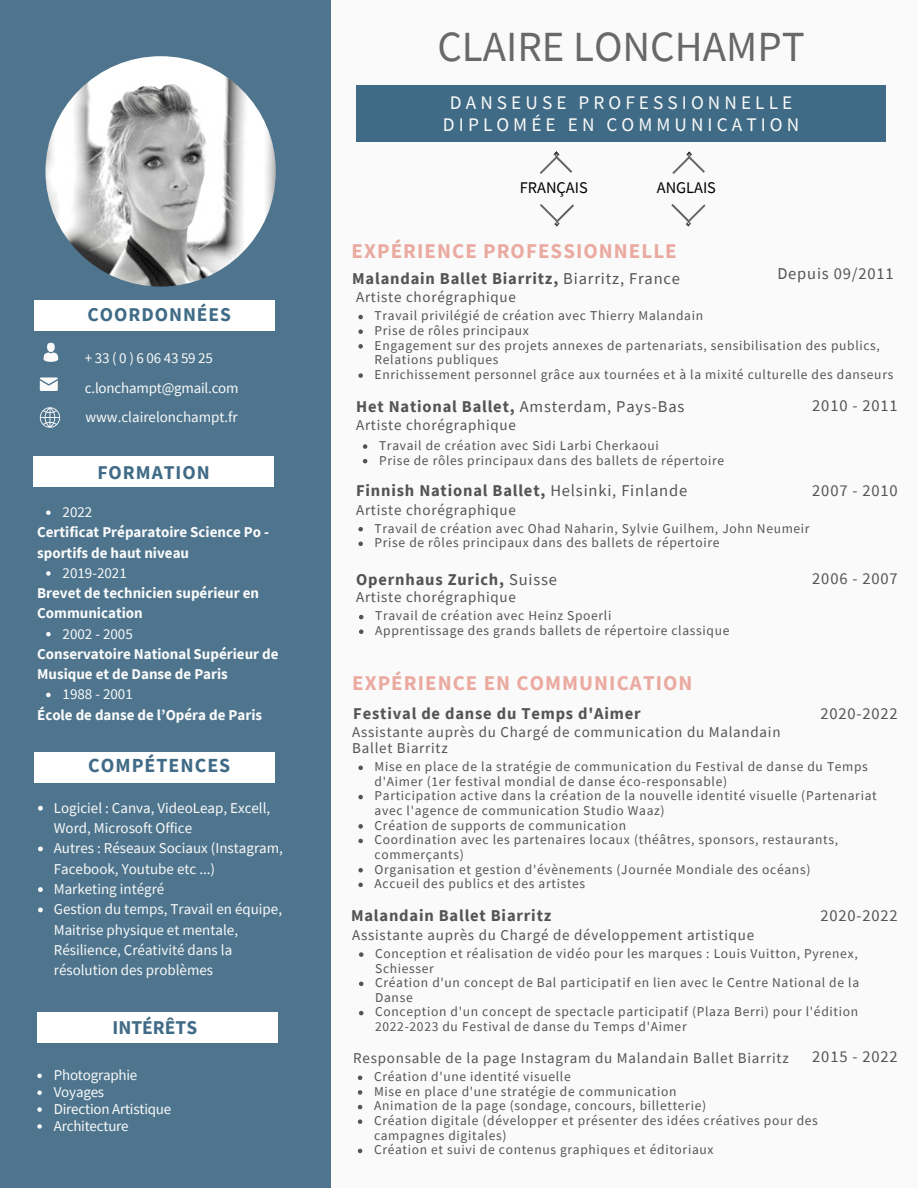
<style>
.page{position:relative;width:918px;height:1188px;background:#fafafa}
.page>*{position:absolute;margin:0;border:0;box-sizing:border-box;transform-origin:0 0}
.t1{font:42.9px "Source Sans Pro";color:#686868}
.t2{font:700 21px "Source Sans Pro";letter-spacing:.05em;color:#eaaaa0}
.t3{font:700 19.95px "Source Sans Pro";letter-spacing:.05em;color:#406b86}
.t4{font:700 19.5px "Source Sans Pro";letter-spacing:.05em;color:#406b86}
.t5{font:700 19.5px "Source Sans Pro";color:#406b86}
.t6{font:19.2px/22.5px "Source Sans Pro";letter-spacing:.21em;color:#fafafa;text-align:center}
.t7{font:700 16.5px "Source Sans Pro";letter-spacing:.05em;color:#545454}
.t8{font:16.5px "Source Sans Pro";letter-spacing:.05em;color:#545454}
.t9{font:16.35px "Source Sans Pro";color:#000}
.t10{font:15px/20.4px "Source Sans Pro";color:#fafafa}
.t11{font:15px/15.8px "Source Sans Pro";letter-spacing:.05em;color:#545454}
.t12{font:700 15px/20.2px "Source Sans Pro";color:#fafafa}
.t13{font:13.5px/14.7px "Source Sans Pro";letter-spacing:.05em;color:#545454}
.s1{font-weight:400}
</style>
<div class="page">
<div style="left:356px;top:85px;width:530px;height:57px;background:#406b86"></div>
<div style="left:0;top:0;width:331px;height:1188px;background:#4e758d"></div>
<img style="left:45px;top:56px;width:231px;height:231px;border-radius:50%">
<img style="left:540px;top:204px;width:34px;height:23px">
<img style="left:539px;top:151px;width:34px;height:23px">
<img style="left:671px;top:151px;width:35px;height:76px">
<div style="left:47px;top:343px;width:8px;height:9px;background:#fafafa;border-radius:50%"></div>
<svg style="left:44px;top:352px;width:15px;height:10px"></svg>
<svg style="left:40px;top:377px;width:18px;height:14px"></svg>
<svg style="left:40px;top:407px;width:20px;height:21px"></svg>
<div style="left:34px;top:301px;width:241px;height:30px;background:#fff"></div>
<svg style="left:46px;top:510px;width:5px;height:5px"></svg>
<svg style="left:46px;top:571px;width:5px;height:5px"></svg>
<svg style="left:46px;top:632px;width:5px;height:4px"></svg>
<svg style="left:46px;top:693px;width:5px;height:4px"></svg>
<svg style="left:38px;top:806px;width:5px;height:5px"></svg>
<svg style="left:38px;top:846px;width:5px;height:5px"></svg>
<svg style="left:38px;top:887px;width:5px;height:5px"></svg>
<svg style="left:38px;top:908px;width:5px;height:4px"></svg>
<svg style="left:358px;top:315px;width:5px;height:4px"></svg>
<svg style="left:358px;top:329px;width:5px;height:5px"></svg>
<svg style="left:358px;top:344px;width:5px;height:5px"></svg>
<svg style="left:358px;top:373px;width:5px;height:5px"></svg>
<svg style="left:363px;top:444px;width:4px;height:5px"></svg>
<svg style="left:363px;top:459px;width:4px;height:4px"></svg>
<svg style="left:358px;top:527px;width:5px;height:4px"></svg>
<svg style="left:358px;top:542px;width:5px;height:4px"></svg>
<svg style="left:359px;top:615px;width:4px;height:4px"></svg>
<svg style="left:359px;top:629px;width:4px;height:5px"></svg>
<svg style="left:37px;top:1074px;width:5px;height:4px"></svg>
<svg style="left:37px;top:1090px;width:5px;height:5px"></svg>
<svg style="left:37px;top:1107px;width:5px;height:5px"></svg>
<svg style="left:37px;top:1124px;width:5px;height:5px"></svg>
<svg style="left:358px;top:766px;width:5px;height:4px"></svg>
<svg style="left:358px;top:795px;width:5px;height:4px"></svg>
<svg style="left:358px;top:824px;width:5px;height:5px"></svg>
<svg style="left:358px;top:839px;width:5px;height:4px"></svg>
<svg style="left:358px;top:868px;width:5px;height:4px"></svg>
<svg style="left:358px;top:883px;width:5px;height:4px"></svg>
<svg style="left:359px;top:952px;width:4px;height:5px"></svg>
<svg style="left:359px;top:982px;width:4px;height:4px"></svg>
<svg style="left:359px;top:1011px;width:4px;height:4px"></svg>
<svg style="left:358px;top:1076px;width:4px;height:4px"></svg>
<svg style="left:358px;top:1090px;width:4px;height:5px"></svg>
<svg style="left:358px;top:1105px;width:4px;height:4px"></svg>
<svg style="left:358px;top:1119px;width:4px;height:5px"></svg>
<svg style="left:358px;top:1149px;width:4px;height:4px"></svg>
<div style="left:33px;top:457px;width:241px;height:30px;background:#fff"></div>
<div style="left:34px;top:752px;width:241px;height:30px;background:#fff"></div>
<div style="left:37px;top:1012px;width:241px;height:30px;background:#fff"></div>
<h3 class="t4" style="left:88px;top:302px;width:145px">COORDONNÉES</h3>
<p class="t10" style="left:85px;top:343px;width:155px;line-height:29.2px">+33(0)606435925 c.lonchampt@gmail.com www.clairelonchampt.fr</p>
<h3 class="t4" style="left:97px;top:460px;width:114px">FORMATION</h3>
<p class="t10" style="left:63px;top:502px;width:31px">2022</p>
<p class="t12" style="left:37px;top:522px;width:234px">Certificat Préparatoire Science Po - sportifs de haut niveau</p>
<p class="t12" style="left:37px;top:583px;width:224px">Brevet de technicien supérieur en<br>Communication</p>
<p class="t12" style="left:37px;top:643px;width:243px">Conservatoire National Supérieur de<br>Musique et de Danse de Paris</p>
<p class="t12" style="left:37px;top:704px;width:227px">École de danse de l’Opéra de Paris</p>
<p class="t10" style="left:63px;top:562px;width:66px">2019-2021</p>
<p class="t10" style="left:63px;top:623px;width:72px">2002 - 2005</p>
<p class="t10" style="left:63px;top:684px;width:72px">1988 - 2001</p>
<h3 class="t3" style="left:88px;top:753px;width:144px">COMPÉTENCES</h3>
<p class="t10" style="left:54px;top:797px;width:231px">Logiciel : Canva, VideoLeap, Excell,<br>Word, Microsoft Office<br>Autres : Réseaux Sociaux (Instagram,<br>Facebook, Youtube etc ...)<br>Marketing intégré<br>Gestion du temps, Travail en équipe,<br>Maitrise physique et mentale,<br>Résilience, Créativité dans la résolution des problèmes</p>
<h3 class="t5" style="left:113px;top:1015px;width:86px">INTÉRÊTS</h3>
<p class="t10" style="left:54px;top:1067px;width:119px;line-height:16.8px">Photographie<br>Voyages<br>Direction Artistique<br>Architecture</p>
<h1 class="t1" style="left:437px;top:19px;width:369px">CLAIRE LONCHAMPT</h1>
<h3 class="t6" style="left:443px;top:91px;width:358px">DANSEUSE PROFESSIONNELLE<br>DIPLOMÉE EN COMMUNICATION</h3>
<p class="t9" style="left:520px;top:177px;width:69px">FRANÇAIS</p>
<p class="t9" style="left:657px;top:177px;width:61px">ANGLAIS</p>
<h2 class="t2" style="left:352px;top:238px;width:327px">EXPÉRIENCE PROFESSIONNELLE</h2>
<p class="t7" style="left:352px;top:268px;width:329px">Malandain Ballet Biarritz, <span class="s1">Biarritz, France</span></p>
<p class="t11" style="left:356px;top:289px;width:161px">Artiste chorégraphique</p>
<p class="t8" style="left:777px;top:263px;width:118px">Depuis 09/2011</p>
<p class="t13" style="left:375px;top:308px;width:520px">Travail privilégié de création avec Thierry Malandain<br>Prise de rôles principaux<br>Engagement sur des projets annexes de partenariats, sensibilisation des publics, Relations publiques<br>Enrichissement personnel grâce aux tournées et à la mixité culturelle des danseurs</p>
<p class="t8" style="left:812px;top:394px;width:87px">2010 - 2011</p>
<p class="t7" style="left:356px;top:395px;width:330px">Het National Ballet, <span class="s1">Amsterdam, Pays-Bas</span></p>
<p class="t11" style="left:356px;top:417px;width:161px">Artiste chorégraphique</p>
<p class="t13" style="left:379px;top:438px;width:347px">Travail de création avec Sidi Larbi Cherkaoui<br>Prise de rôles principaux dans des ballets de répertoire</p>
<p class="t7" style="left:356px;top:480px;width:333px">Finnish National Ballet, <span class="s1">Helsinki, Finlande</span></p>
<p class="t13" style="left:375px;top:520px;width:437px">Travail de création avec Ohad Naharin, Sylvie Guilhem, John Neumeir<br>Prise de rôles principaux dans des ballets de répertoire</p>
<p class="t8" style="left:812px;top:480px;width:87px">2007 - 2010</p>
<p class="t11" style="left:356px;top:501px;width:161px">Artiste chorégraphique</p>
<p class="t7" style="left:356px;top:568px;width:202px">Opernhaus Zurich, <span class="s1">Suisse</span></p>
<p class="t11" style="left:356px;top:589px;width:161px">Artiste chorégraphique</p>
<p class="t13" style="left:375px;top:608px;width:356px">Travail de création avec Heinz Spoerli<br>Apprentissage des grands ballets de répertoire classique</p>
<h2 class="t2" style="left:352px;top:669px;width:342px">EXPÉRIENCE EN COMMUNICATION</h2>
<p class="t8" style="left:812px;top:567px;width:87px">2006 - 2007</p>
<p class="t7" style="left:353px;top:702px;width:289px">Festival de danse du Temps d'Aimer</p>
<p class="t13" style="left:375px;top:759px;width:504px">Mise en place de la stratégie de communication du Festival de danse du Temps d'Aimer (1er festival mondial de danse éco-responsable)<br>Participation active dans la création de la nouvelle identité visuelle (Partenariat avec l'agence de communication Studio Waaz)<br>Création de supports de communication<br>Coordination avec les partenaires locaux (théâtres, sponsors, restaurants, commerçants)<br>Organisation et gestion d'évènements (Journée Mondiale des océans)<br>Accueil des publics et des artistes</p>
<p class="t7" style="left:351px;top:905px;width:202px">Malandain Ballet Biarritz</p>
<p class="t13" style="left:375px;top:946px;width:485px">Conception et réalisation de vidéo pour les marques : Louis Vuitton, Pyrenex, Schiesser<br>Création d'un concept de Bal participatif en lien avec le Centre National de la Danse<br>Conception d'un concept de spectacle participatif (Plaza Berri) pour l'édition 2022-2023 du Festival de danse du Temps d'Aimer</p>
<p class="t11" style="left:353px;top:1050px;width:437px">Responsable de la page Instagram du Malandain Ballet Biarritz</p>
<p class="t8" style="left:821px;top:703px;width:79px">2020-2022</p>
<p class="t11" style="left:352px;top:724px;width:430px">Assistante auprès du Chargé de communication du Malandain<br>Ballet Biarritz</p>
<p class="t8" style="left:821px;top:905px;width:79px">2020-2022</p>
<p class="t11" style="left:352px;top:926px;width:404px">Assistante auprès du Chargé de développement artistique</p>
<p class="t8" style="left:812px;top:1045px;width:87px">2015 - 2022</p>
<p class="t13" style="left:374px;top:1069px;width:445px">Création d'une identité visuelle<br>Mise en place d'une stratégie de communication<br>Animation de la page (sondage, concours, billetterie)<br>Création digitale (développer et présenter des idées créatives pour des campagnes digitales)<br>Création et suivi de contenus graphiques et éditoriaux</p>
</div>
